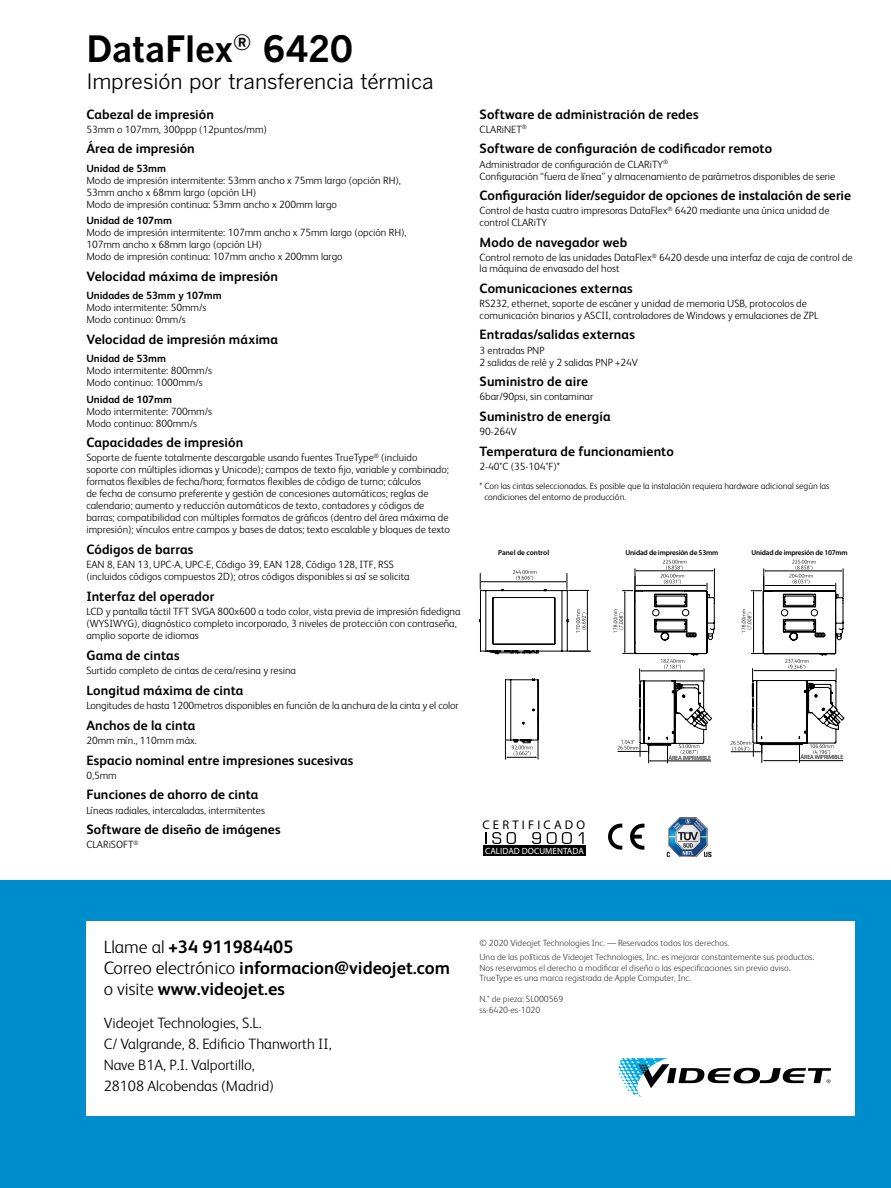
<style>
.page{position:relative;width:891px;height:1188px;background:#fff}
.page>*{position:absolute;margin:0;border:0;box-sizing:border-box;transform-origin:0 0}
.t1{font:36px "Benton Got Bol";letter-spacing:-.01em;color:#000}
.t2{font:21px "Benton Got Reg";letter-spacing:-.01em;color:#000}
.t3{font:700 18px/21px "FS Albert";color:#000}
.t4{font:300 15px/21px "FS Albert";color:#000}
.t5{font:700 13.5px "FS Albert";letter-spacing:.01em;color:#000}
.t6{font:12.6px "Myriad Pro";letter-spacing:.255em;color:#000}
.t7{font:300 10.5px/12px "FS Albert";color:#000}
.t8{font:700 10.5px "FS Albert Pro";color:#000}
.t9{font:300 9px/10.5px "FS Albert";color:#414042}
.t10{font:300 9px/10.5px "FS Albert";color:#000}
.t11{font:9px "Myriad Pro";letter-spacing:.005em;color:#fff}
.t12{font:600 7.35px "Myriad Pro";letter-spacing:-.025em;color:#000}
.t13{font:600 7.35px "Myriad Pro";letter-spacing:-.005em;color:#000}
.t14{font:6.15px "Myriad Pro";letter-spacing:-.025em;color:#000}
.t15{font:3.6px/5.6px "Myriad Pro";color:#000}
.s1{font-weight:300}
</style>
<div class="page">
<div style="left:484px;top:846px;width:102px;height:10px;background:#010101"></div>
<svg style="left:485px;top:832px;width:1px;height:12px"></svg>
<svg style="left:492px;top:832px;width:9px;height:12px"></svg>
<svg style="left:507px;top:832px;width:9px;height:12px"></svg>
<svg style="left:532px;top:832px;width:9px;height:12px"></svg>
<svg style="left:547px;top:832px;width:25px;height:12px"></svg>
<svg style="left:578px;top:832px;width:6px;height:12px"></svg>
<svg style="left:630px;top:824px;width:15px;height:26px"></svg>
<svg style="left:608px;top:824px;width:14px;height:26px"></svg>
<img style="left:667px;top:818px;width:45px;height:38px">
<div style="left:0;top:880px;width:891px;height:308px;background:#008dcd"></div>
<div style="left:86px;top:921px;width:769px;height:195px;background:#fff"></div>
<svg style="left:618px;top:1058px;width:213px;height:39px"></svg>
<svg style="left:480px;top:560px;width:364px;height:203px"></svg>
<h1 class="t1" style="left:86px;top:27px;width:269px">DataFlex<sup>®</sup> 6420</h1>
<h2 class="t2" style="left:86px;top:69px;width:349px">Impresión por transferencia térmica</h2>
<p class="t5" style="left:86px;top:106px;width:129px">Cabezal de impresión</p>
<p class="t7" style="left:86px;top:123px;width:182px">53mm o 107mm, 300ppp (12puntos/mm)</p>
<p class="t5" style="left:86px;top:141px;width:110px">Área de impresión</p>
<p class="t8" style="left:86px;top:161px;width:81px">Unidad de 53mm</p>
<p class="t7" style="left:86px;top:174px;width:316px">Modo de impresión intermitente: 53mm ancho x 75mm largo (opción RH),<br>53mm ancho x 68mm largo (opción LH)<br>Modo de impresión continua: 53mm ancho x 200mm largo</p>
<p class="t8" style="left:86px;top:213px;width:87px">Unidad de 107mm</p>
<p class="t7" style="left:86px;top:226px;width:322px">Modo de impresión intermitente: 107mm ancho x 75mm largo (opción RH),<br>107mm ancho x 68mm largo (opción LH)<br>Modo de impresión continua: 107mm ancho x 200mm largo</p>
<p class="t5" style="left:86px;top:268px;width:193px">Velocidad máxima de impresión</p>
<p class="t8" style="left:86px;top:288px;width:137px">Unidades de 53mm y 107mm</p>
<p class="t7" style="left:86px;top:302px;width:122px">Modo intermitente: 50mm/s<br>Modo continuo: 0mm/s</p>
<p class="t5" style="left:86px;top:331px;width:193px">Velocidad de impresión máxima</p>
<p class="t8" style="left:86px;top:351px;width:81px">Unidad de 53mm</p>
<p class="t7" style="left:86px;top:365px;width:127px">Modo intermitente: 800mm/s<br>Modo continuo: 1000mm/s</p>
<p class="t8" style="left:86px;top:392px;width:87px">Unidad de 107mm</p>
<p class="t7" style="left:86px;top:405px;width:127px">Modo intermitente: 700mm/s<br>Modo continuo: 800mm/s</p>
<p class="t5" style="left:86px;top:435px;width:158px">Capacidades de impresión</p>
<p class="t7" style="left:86px;top:452px;width:365px">Soporte de fuente totalmente descargable usando fuentes TrueType<sup>®</sup> (incluido soporte con múltiples idiomas y Unicode); campos de texto fijo, variable y combinado; formatos flexibles de fecha/hora; formatos flexibles de código de turno; cálculos<br>de fecha de consumo preferente y gestión de concesiones automáticos; reglas de calendario; aumento y reducción automáticos de texto, contadores y códigos de barras; compatibilidad con múltiples formatos de gráficos (dentro del área máxima de impresión); vínculos entre campos y bases de datos; texto escalable y bloques de texto</p>
<p class="t5" style="left:86px;top:542px;width:109px">Códigos de barras</p>
<p class="t7" style="left:86px;top:559px;width:325px">EAN 8, EAN 13, UPC-A, UPC-E, Código 39, EAN 128, Código 128, ITF, RSS (incluidos códigos compuestos 2D); otros códigos disponibles si así se solicita</p>
<p class="t5" style="left:86px;top:589px;width:130px">Interfaz del operador</p>
<p class="t7" style="left:86px;top:606px;width:376px">LCD y pantalla táctil TFT SVGA 800x600 a todo color, vista previa de impresión fidedigna (WYSIWYG), diagnóstico completo incorporado, 3 niveles de protección con contraseña, amplio soporte de idiomas</p>
<p class="t5" style="left:86px;top:647px;width:95px">Gama de cintas</p>
<p class="t7" style="left:86px;top:664px;width:211px">Surtido completo de cintas de cera/resina y resina</p>
<p class="t5" style="left:86px;top:682px;width:159px">Longitud máxima de cinta</p>
<p class="t7" style="left:86px;top:699px;width:374px">Longitudes de hasta 1200metros disponibles en función de la anchura de la cinta y el color</p>
<p class="t5" style="left:86px;top:717px;width:111px">Anchos de la cinta</p>
<p class="t7" style="left:86px;top:734px;width:112px">20mm mín., 110mm máx.</p>
<p class="t5" style="left:86px;top:752px;width:269px">Espacio nominal entre impresiones sucesivas</p>
<p class="t7" style="left:86px;top:769px;width:32px">0,5mm</p>
<p class="t5" style="left:86px;top:787px;width:174px">Funciones de ahorro de cinta</p>
<p class="t7" style="left:86px;top:804px;width:180px">Líneas radiales, intercaladas, intermitentes</p>
<p class="t5" style="left:86px;top:822px;width:196px">Software de diseño de imágenes</p>
<p class="t7" style="left:86px;top:839px;width:54px">CLARiSOFT<sup>®</sup></p>
<p class="t5" style="left:480px;top:106px;width:220px">Software de administración de redes</p>
<p class="t7" style="left:480px;top:123px;width:49px">CLARiNET<sup>®</sup></p>
<p class="t5" style="left:480px;top:141px;width:294px">Software de configuración de codificador remoto</p>
<p class="t7" style="left:480px;top:158px;width:357px">Administrador de configuración de CLARiTY<sup>®<br></sup>Configuración “fuera de línea” y almacenamiento de parámetros disponibles de serie</p>
<p class="t5" style="left:480px;top:188px;width:373px">Configuración líder/seguidor de opciones de instalación de serie</p>
<p class="t7" style="left:480px;top:205px;width:351px">Control de hasta cuatro impresoras DataFlex<sup>®</sup> 6420 mediante una única unidad de control CLARiTY</p>
<p class="t5" style="left:480px;top:235px;width:149px">Modo de navegador web</p>
<p class="t7" style="left:480px;top:252px;width:375px;line-height:10.5px">Control remoto de las unidades DataFlex<sup>®</sup> 6420 desde una interfaz de caja de control de la máquina de envasado del host</p>
<p class="t5" style="left:480px;top:280px;width:155px">Comunicaciones externas</p>
<p class="t7" style="left:480px;top:297px;width:340px">RS232, ethernet, soporte de escáner y unidad de memoria USB, protocolos de comunicación binarios y ASCII, controladores de Windows y emulaciones de ZPL</p>
<p class="t5" style="left:480px;top:327px;width:157px">Entradas/salidas externas</p>
<p class="t7" style="left:480px;top:344px;width:160px">3 entradas PNP<br>2 salidas de relé y 2 salidas PNP +24V</p>
<p class="t5" style="left:480px;top:374px;width:110px">Suministro de aire</p>
<p class="t7" style="left:480px;top:391px;width:115px">6bar/90psi, sin contaminar</p>
<p class="t5" style="left:480px;top:409px;width:132px">Suministro de energía</p>
<p class="t7" style="left:480px;top:426px;width:39px">90-264V</p>
<p class="t5" style="left:480px;top:444px;width:196px">Temperatura de funcionamiento</p>
<p class="t7" style="left:480px;top:461px;width:82px">2-40°C (35-104°F)*</p>
<p class="t10" style="left:484px;top:481px;width:347px;text-indent:-5px">* Con las cintas seleccionadas. Es posible que la instalación requiera hardware adicional según las condiciones del entorno de producción.</p>
<p class="t13" style="left:498px;top:548px;width:53px">Panel de control</p>
<p class="t12" style="left:626px;top:548px;width:94px">Unidad de impresión de 53mm</p>
<p class="t12" style="left:751px;top:548px;width:98px">Unidad de impresión de 107mm</p>
<p class="t15" style="left:521px;top:570px;width:2px">,</p>
<p class="t15" style="left:521px;top:576px;width:2px">,</p>
<p class="t15" style="left:671px;top:559px;width:2px">,</p>
<p class="t15" style="left:801px;top:559px;width:2px">,</p>
<p class="t15" style="left:800px;top:565px;width:2px">,</p>
<p class="t15" style="left:671px;top:565px;width:2px">,</p>
<p class="t15" style="left:668px;top:579px;width:2px">,</p>
<p class="t15" style="left:576px;top:625px;width:3px;rotate:-90deg">, ,</p>
<p class="t15" style="left:613px;top:625px;width:3px;rotate:-90deg">, ,</p>
<p class="t15" style="left:747px;top:625px;width:2px;rotate:-90deg">,</p>
<p class="t15" style="left:742px;top:624px;width:2px;rotate:-90deg">,</p>
<p class="t15" style="left:669px;top:659px;width:2px">,</p>
<p class="t15" style="left:794px;top:659px;width:2px">,</p>
<p class="t15" style="left:668px;top:665px;width:2px">,</p>
<p class="t15" style="left:793px;top:664px;width:2px">,</p>
<p class="t15" style="left:623px;top:740px;width:3px">, ,</p>
<p class="t15" style="left:736px;top:741px;width:2px">,</p>
<p class="t15" style="left:684px;top:744px;width:2px">,</p>
<p class="t15" style="left:819px;top:744px;width:2px">,</p>
<p class="t15" style="left:517px;top:745px;width:3px">, ,</p>
<p class="t15" style="left:737px;top:746px;width:2px">,</p>
<p class="t15" style="left:685px;top:749px;width:2px">,</p>
<p class="t15" style="left:818px;top:749px;width:2px">,</p>
<p class="t14" style="left:669px;top:754px;width:44px">ÁREA IMPRIMIBLE</p>
<p class="t14" style="left:801px;top:754px;width:44px">ÁREA IMPRIMIBLE</p>
<p class="t6" style="left:483px;top:817px;width:104px">CERTIFICADO</p>
<p class="t11" style="left:485px;top:846px;width:100px">CALIDAD DOCUMENTADA</p>
<h3 class="t3" style="left:104px;top:936px;width:348px"><span class="s1">Llame al</span> +34 911984405<br><span class="s1">Correo electrónico</span> informacion@videojet.com <span class="s1">o visite</span> www.videojet.es</h3>
<h3 class="t4" style="left:104px;top:1013px;width:229px">Videojet Technologies, S.L.<br>C/ Valgrande, 8. Edificio Thanworth II,<br>Nave B1A, P.I. Valportillo,<br>28108 Alcobendas (Madrid)</h3>
<p class="t9" style="left:480px;top:935px;width:336px;line-height:14.7px">© 2020 Videojet Technologies Inc. — Reservados todos los derechos.<br>Una de las políticas de Videojet Technologies, Inc. es mejorar constantemente sus productos.</p>
<p class="t9" style="left:480px;top:962px;width:313px">Nos reservamos el derecho a modificar el diseño o las especificaciones sin previo aviso.<br>TrueType es una marca registrada de Apple Computer, Inc.</p>
<p class="t9" style="left:480px;top:994px;width:85px">N.° de pieza: SL000569 ss-6420-es-1020</p>
</div>
